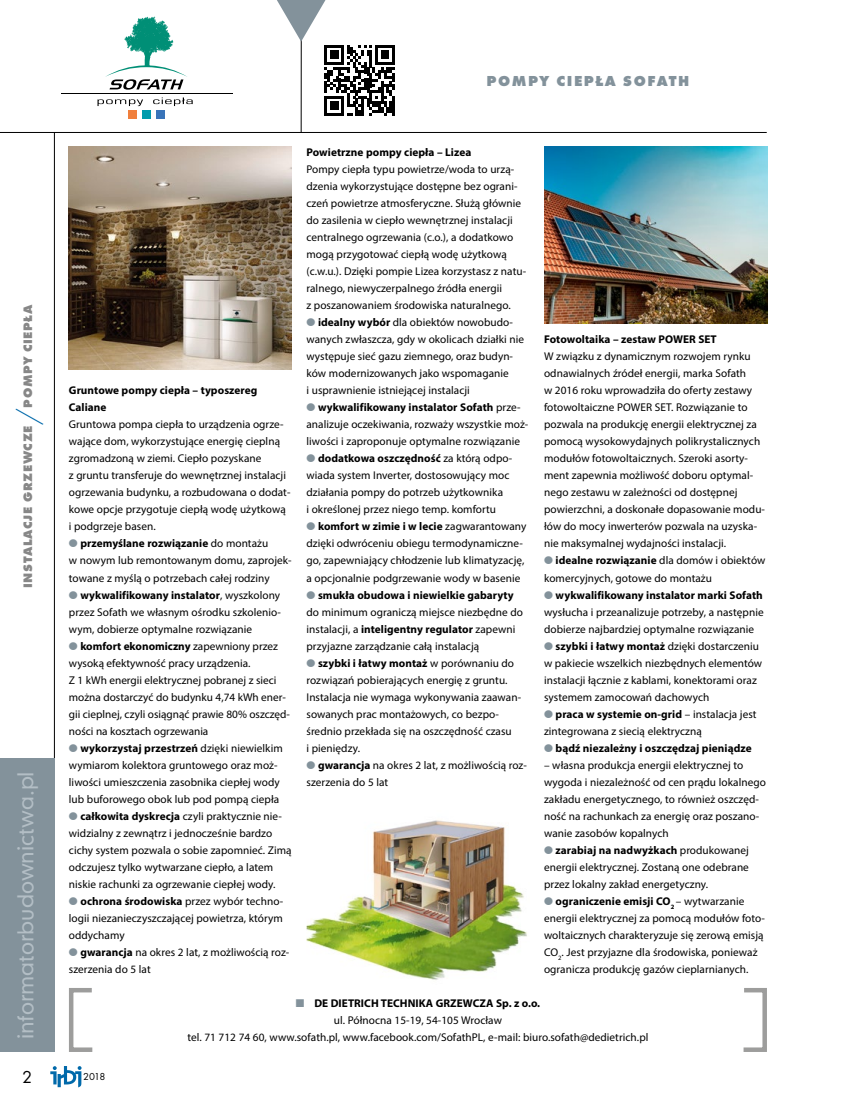
<style>
.page{position:relative;width:851px;height:1106px;background:#fff}
.page>*{position:absolute;margin:0;border:0;box-sizing:border-box;transform-origin:0 0}
.t1{font:30px "Futura TEE Ligh";color:#0069aa}
.t2{font:21px "Geometric 706 Md EU";color:#b3bec5}
.t3{font:18px "Futura TEE";color:#000}
.główny{font:700 15px "Futura TEE Extr";letter-spacing:.1em;color:#83929b}
.t4{font:700 12.75px "Futura TEE Extr";letter-spacing:.05em;color:#878787}
.główny-2{font:11.25px/17px "Myriad Pro";letter-spacing:.005em;color:#000}
.główny-3{font:700 11.25px/17px "Myriad Pro";letter-spacing:.005em;color:#000}
.t5{font:10.5px "Futura TEE";color:#000}
.s1{color:#83929b}
.s2{font-weight:700}
</style>
<div class="page">
<hr style="left:54px;top:132px;width:1px;height:920px;background:#000">
<div style="left:0;top:758px;width:54px;height:294px;background:#83929b"></div>
<hr style="left:0;top:132px;width:766px;height:1px;background:#000">
<hr style="left:301px;top:33px;width:1px;height:100px;background:#000">
<svg style="left:50px;top:1066px;width:31px;height:21px"></svg>
<div style="left:128px;top:110px;width:9px;height:9px;background:#f07f3c"></div>
<div style="left:142px;top:110px;width:9px;height:9px;background:#009bac"></div>
<div style="left:156px;top:110px;width:9px;height:9px;background:#3974b9"></div>
<svg style="left:105px;top:17px;width:82px;height:73px"></svg>
<hr style="left:61px;top:93px;width:171px;height:1px;background:#000">
<svg style="left:97px;top:97px;width:96px;height:9px"></svg>
<svg style="left:69px;top:988px;width:24px;height:64px"></svg>
<svg style="left:743px;top:988px;width:24px;height:64px"></svg>
<img style="left:69px;top:146px;width:222px;height:223px">
<img style="left:306px;top:820px;width:221px;height:160px">
<img style="left:544px;top:146px;width:222px;height:177px">
<svg style="left:277px;top:0;width:118px;height:115px"></svg>
<p class="główny" style="left:486px;top:72px;width:204px">POMPY CIEPŁA SOFATH</p>
<p class="główny-3" style="left:306px;top:143px;width:166px">Powietrzne pompy ciepła – Lizea</p>
<p class="główny-2" style="left:306px;top:161px;width:221px">Pompy ciepła typu powietrze/woda to urzą&shy;dzenia wykorzystujące dostępne bez ograni&shy;czeń powietrze atmosferyczne. Służą głównie do zasilenia w ciepło wewnętrznej instalacji centralnego ogrzewania (c.o.), a dodatkowo mogą przygotować ciepłą wodę użytkową (c.w.u.). Dzięki pompie Lizea korzystasz z natu&shy;ralnego, niewyczerpalnego źródła energii<br>z poszanowaniem środowiska naturalnego.</p>
<p class="główny-2" style="left:306px;top:314px;width:219px"><span class="s1">●</span> <span class="s2">idealny wybór</span> dla obiektów nowobudo&shy;wanych zwłaszcza, gdy w okolicach działki nie występuje sieć gazu ziemnego, oraz budyn&shy;ków modernizowanych jako wspomaganie<br>i usprawnienie istniejącej instalacji</p>
<p class="główny-2" style="left:306px;top:399px;width:223px"><span class="s1">●</span> <span class="s2">wykwalifikowany instalator Sofath</span> prze&shy;analizuje oczekiwania, rozważy wszystkie moż&shy;liwości i zaproponuje optymalne rozwiązanie</p>
<p class="główny-2" style="left:306px;top:450px;width:207px"><span class="s1">●</span> <span class="s2">dodatkowa oszczędność</span> za którą odpo&shy;wiada system Inverter, dostosowujący moc działania pompy do potrzeb użytkownika<br>i określonej przez niego temp. komfortu</p>
<p class="główny-2" style="left:306px;top:518px;width:221px"><span class="s1">●</span> <span class="s2">komfort w zimie i w lecie</span> zagwarantowany dzięki odwróceniu obiegu termodynamiczne&shy;go, zapewniający chłodzenie lub klimatyzację, a opcjonalnie podgrzewanie wody w basenie</p>
<p class="główny-2" style="left:306px;top:586px;width:218px"><span class="s1">●</span> <span class="s2">smukła obudowa i niewielkie gabaryty </span>do minimum ograniczą miejsce niezbędne do instalacji, a <span class="s2">inteligentny regulator</span> zapewni przyjazne zarządzanie całą instalacją</p>
<p class="główny-2" style="left:306px;top:654px;width:216px"><span class="s1">●</span> <span class="s2">szybki i łatwy montaż</span> w porównaniu do rozwiązań pobierających energię z gruntu.<br>Instalacja nie wymaga wykonywania zaawan&shy;sowanych prac montażowych, co bezpo&shy;średnio przekłada się na oszczędność czasu<br>i pieniędzy.</p>
<p class="główny-2" style="left:306px;top:756px;width:222px"><span class="s1">●</span> <span class="s2">gwarancja</span> na okres 2 lat, z możliwością roz&shy;szerzenia do 5 lat</p>
<p class="t4" style="left:20px;top:407px;width:104px;rotate:-90deg">POMPY CIEPŁA</p>
<p class="główny-3" style="left:544px;top:331px;width:174px">Fotowoltaika – zestaw POWER SET</p>
<p class="główny-2" style="left:544px;top:348px;width:222px">W związku z dynamicznym rozwojem rynku odnawialnych źródeł energii, marka Sofath<br>w 2016 roku wprowadziła do oferty zestawy fotowoltaiczne POWER SET. Rozwiązanie to pozwala na produkcję energii elektrycznej za pomocą wysokowydajnych polikrystalicznych modułów fotowoltaicznych. Szeroki asorty&shy;ment zapewnia możliwość doboru optymal&shy;nego zestawu w zależności od dostępnej powierzchni, a doskonałe dopasowanie modu&shy;łów do mocy inwerterów pozwala na uzyska&shy;nie maksymalnej wydajności instalacji.</p>
<p class="główny-2" style="left:544px;top:552px;width:223px"><span class="s1">●</span> <span class="s2">idealne rozwiązanie</span> dla domów i obiektów komercyjnych, gotowe do montażu</p>
<p class="główny-2" style="left:544px;top:586px;width:221px;text-align:justify"><span class="s1">●</span> <span class="s2">wykwalifikowany instalator marki Sofath </span>wysłucha i przeanalizuje potrzeby, a następnie dobierze najbardziej optymalne rozwiązanie</p>
<p class="główny-2" style="left:544px;top:637px;width:220px"><span class="s1">●</span> <span class="s2">szybki i łatwy montaż</span> dzięki dostarczeniu w pakiecie wszelkich niezbędnych elementów instalacji łącznie z kablami, konektorami oraz systemem zamocowań dachowych</p>
<p class="główny-2" style="left:544px;top:705px;width:214px"><span class="s1">●</span> <span class="s2">praca w systemie on-grid</span> – instalacja jest zintegrowana z siecią elektryczną</p>
<p class="główny-3" style="left:544px;top:739px;width:209px"><span class="s1">●</span> bądź niezależny i oszczędzaj pieniądze</p>
<p class="główny-2" style="left:544px;top:756px;width:223px">– własna produkcja energii elektrycznej to wygoda i niezależność od cen prądu lokalnego zakładu energetycznego, to również oszczęd&shy;ność na rachunkach za energię oraz poszano&shy;wanie zasobów kopalnych</p>
<p class="główny-2" style="left:544px;top:841px;width:206px;text-align:justify"><span class="s1">●</span> <span class="s2">zarabiaj na nadwyżkach</span> produkowanej energii elektrycznej. Zostaną one odebrane przez lokalny zakład energetyczny.</p>
<p class="główny-2" style="left:544px;top:892px;width:222px"><span class="s1">●</span> <span class="s2">ograniczenie emisji CO</span><sub>2</sub> – wytwarzanie energii elektrycznej za pomocą modułów foto&shy;woltaicznych charakteryzuje się zerową emisją CO<sub>2</sub>. Jest przyjazne dla środowiska, ponieważ ogranicza produkcję gazów cieplarnianych.</p>
<p class="główny-3" style="left:69px;top:382px;width:190px">Gruntowe pompy ciepła – typoszereg<br>Caliane</p>
<p class="główny-2" style="left:69px;top:416px;width:223px">Gruntowa pompa ciepła to urządzenia ogrze&shy;wające dom, wykorzystujące energię cieplną zgromadzoną w ziemi. Ciepło pozyskane<br>z gruntu transferuje do wewnętrznej instalacji ogrzewania budynku, a rozbudowana o dodat&shy;kowe opcje przygotuje ciepłą wodę użytkową i podgrzeje basen.</p>
<p class="główny-2" style="left:69px;top:535px;width:224px"><span class="s1">●</span> <span class="s2">przemyślane rozwiązanie</span> do montażu<br>w nowym lub remontowanym domu, zaprojek&shy;towane z myślą o potrzebach całej rodziny</p>
<p class="główny-2" style="left:69px;top:586px;width:214px;text-align:justify"><span class="s1">●</span> <span class="s2">wykwalifikowany instalator</span>, wyszkolony przez Sofath we własnym ośrodku szkolenio&shy;wym, dobierze optymalne rozwiązanie</p>
<p class="główny-2" style="left:69px;top:637px;width:222px"><span class="s1">●</span> <span class="s2">komfort ekonomiczny</span> zapewniony przez wysoką efektywność pracy urządzenia.<br>Z 1 kWh energii elektrycznej pobranej z sieci można dostarczyć do budynku 4,74 kWh ener&shy;gii cieplnej, czyli osiągnąć prawie 80% oszczęd&shy;ności na kosztach ogrzewania</p>
<p class="główny-2" style="left:69px;top:739px;width:215px"><span class="s1">●</span> <span class="s2">wykorzystaj przestrzeń</span> dzięki niewielkim wymiarom kolektora gruntowego oraz moż&shy;liwości umieszczenia zasobnika ciepłej wody lub buforowego obok lub pod pompą ciepła</p>
<p class="główny-2" style="left:69px;top:807px;width:224px"><span class="s1">●</span> <span class="s2">całkowita dyskrecja</span> czyli praktycznie nie&shy;widzialny z zewnątrz i jednocześnie bardzo cichy system pozwala o sobie zapomnieć. Zimą odczujesz tylko wytwarzane ciepło, a latem niskie rachunki za ogrzewanie ciepłej wody.</p>
<p class="główny-2" style="left:69px;top:892px;width:216px;text-align:justify"><span class="s1">●</span> <span class="s2">ochrona środowiska</span> przez wybór techno&shy;logii niezanieczyszczającej powietrza, którym oddychamy</p>
<p class="główny-2" style="left:69px;top:943px;width:222px"><span class="s1">●</span> <span class="s2">gwarancja</span> na okres 2 lat, z możliwością roz&shy;szerzenia do 5 lat</p>
<p class="t1" style="left:11px;top:425px;width:18px;rotate:-90deg">/</p>
<p class="t4" style="left:20px;top:588px;width:164px;rotate:-90deg">INSTALACJE GRZEWCZE</p>
<h2 class="t2" style="left:11px;top:1039px;width:269px;rotate:-90deg">informatorbudownictwa.pl</h2>
<h3 class="t3" style="left:22px;top:1065px;width:12px">2</h3>
<p class="t5" style="left:83px;top:1070px;width:24px">2018</p>
<p class="główny-3" style="left:295px;top:994px;width:246px"><span class="s1">■</span> DE DIETRICH TECHNIKA GRZEWCZA Sp. z o.o.</p>
<p class="główny-2" style="left:334px;top:1011px;width:169px">ul. Północna 15-19, 54-105 Wrocław</p>
<p class="główny-2" style="left:187px;top:1028px;width:462px">tel. 71 712 74 60, www.sofath.pl, www.facebook.com/SofathPL, e-mail: biuro.sofath@dedietrich.pl</p>
</div>
